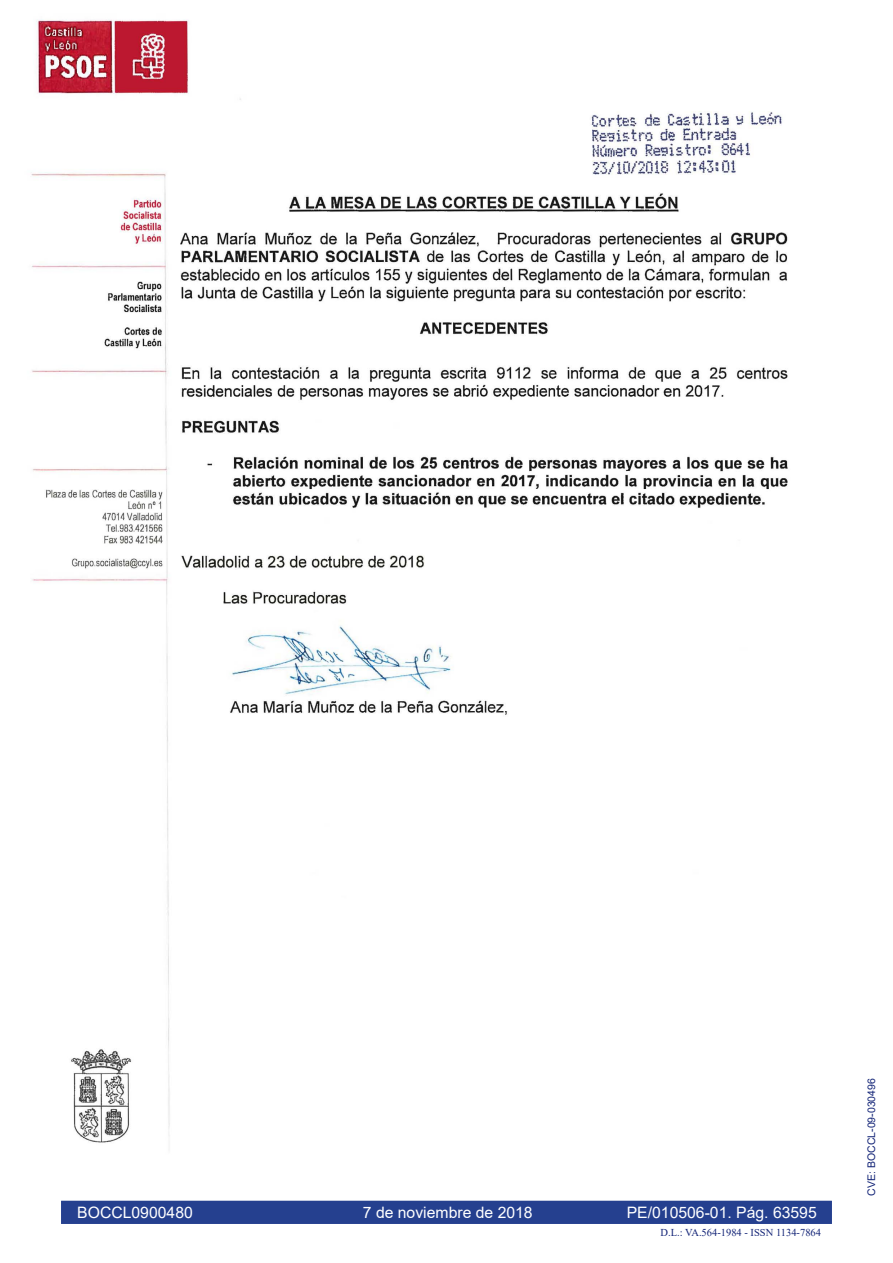
<style>
.page{position:relative;width:893px;height:1263px;background:#fff}
.page>*{position:absolute;margin:0;border:0;box-sizing:border-box;transform-origin:0 0}
.t1{font:15.75px "Arial";color:#fff}
.t2{font:10.5px "Times New Roman";color:#132477}
.t3{font:10.5px "Arial";color:#132477}
</style>
<div class="page">
<div style="left:60px;top:1200px;width:773px;height:25px;background:#25408f"></div>
<div style="left:60px;top:1199px;width:773px;height:26px;border:2px solid #fff"></div>
<img style="left:31px;top:19px;width:802px;height:1181px">
<p class="t1" style="left:77px;top:1202px;width:117px">BOCCL0900480</p>
<p class="t1" style="left:363px;top:1202px;width:171px">7 de noviembre de 2018</p>
<p class="t1" style="left:627px;top:1202px;width:192px">PE/010506-01. Pág. 63595</p>
<p class="t2" style="left:661px;top:1225px;width:162px">D.L.: VA.564-1984 - ISSN 1134-7864</p>
<p class="t3" style="left:864px;top:1195px;width:119px;rotate:-90deg">CVE: BOCCL-09-030496</p>
</div>
